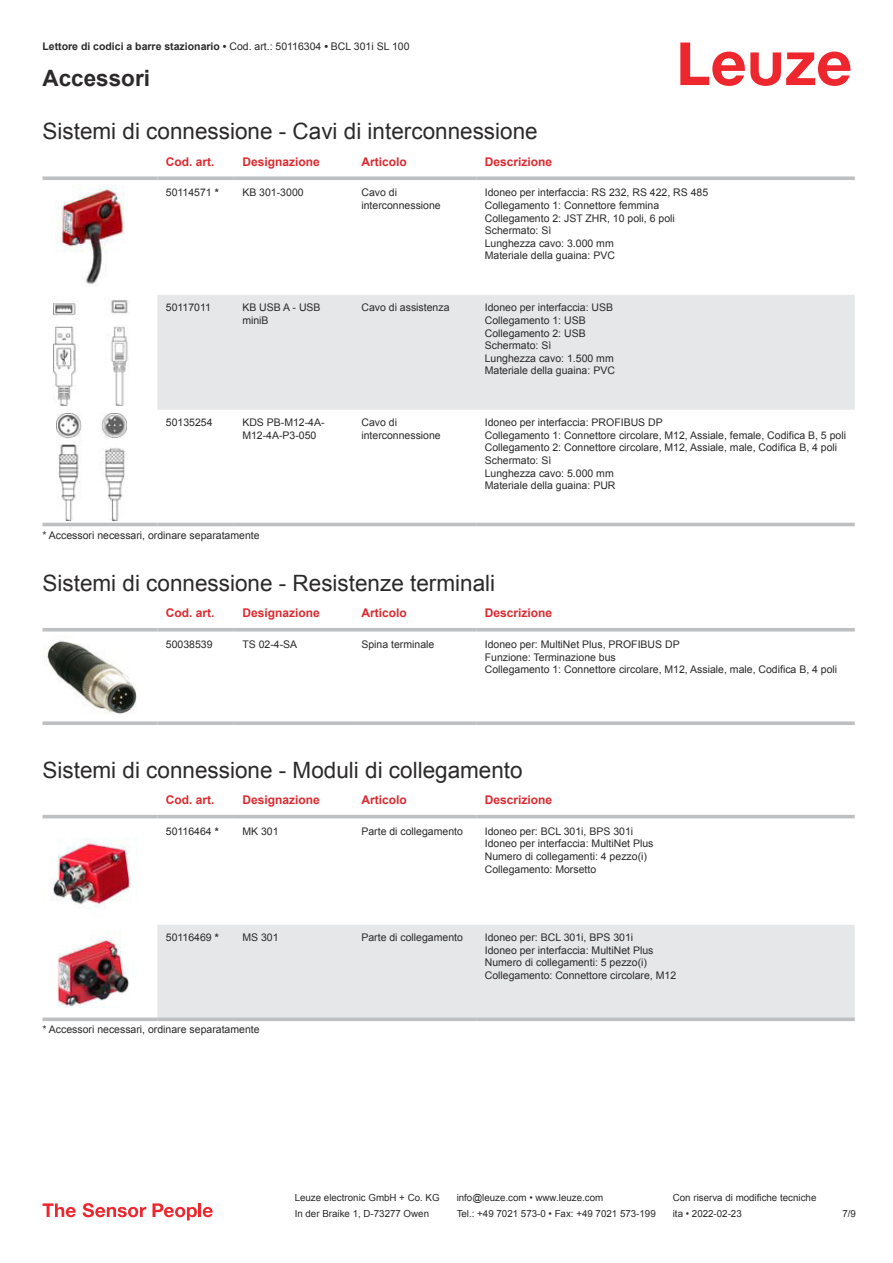
<style>
.page{position:relative;width:893px;height:1263px;background:#fff}
.page>*{position:absolute;margin:0;border:0;box-sizing:border-box;transform-origin:0 0}
.t1{font:22.5px "Arial";color:#2b292a}
.t2{font:700 22.5px "Arial";color:#2b292a}
.t3{font:700 12px "Arial";color:#db2a30}
.t4{font:10.5px/12.6px "Arial";color:#2b292a}
.t5{font:700 10.5px "Arial";color:#2b292a}
.t6{font:9.75px "Arial";color:#2b292a}
.s1{font-weight:400}
.s2{font-weight:700}
</style>
<div class="page">
<svg style="left:680px;top:43px;width:170px;height:43px"></svg>
<svg style="left:43px;top:239px;width:812px;height:288px"></svg>
<div style="left:157px;top:295px;width:698px;height:115px;background:#e6e7e9"></div>
<svg style="left:43px;top:176px;width:114px;height:4px"></svg>
<svg style="left:157px;top:176px;width:77px;height:4px"></svg>
<svg style="left:234px;top:176px;width:119px;height:4px"></svg>
<svg style="left:353px;top:176px;width:123px;height:4px"></svg>
<svg style="left:476px;top:176px;width:379px;height:4px;fill:#bdbfc1"></svg>
<hr style="left:43px;top:523px;width:114px;height:3px;background:#bdbfc1">
<hr style="left:157px;top:523px;width:77px;height:3px;background:#bdbfc1">
<hr style="left:234px;top:523px;width:119px;height:3px;background:#bdbfc1">
<hr style="left:353px;top:523px;width:123px;height:3px;background:#bdbfc1">
<hr style="left:476px;top:523px;width:379px;height:3px;background:#bdbfc1">
<img style="left:56px;top:184px;width:71px;height:107px">
<img style="left:53px;top:299px;width:77px;height:106px">
<img style="left:56px;top:414px;width:70px;height:106px">
<svg style="left:43px;top:631px;width:812px;height:5px"></svg>
<hr style="left:43px;top:628px;width:114px;height:3px;background:#bdbfc1">
<hr style="left:157px;top:628px;width:77px;height:3px;background:#bdbfc1">
<hr style="left:234px;top:628px;width:119px;height:3px;background:#bdbfc1">
<hr style="left:353px;top:628px;width:123px;height:3px;background:#bdbfc1">
<hr style="left:476px;top:628px;width:379px;height:3px;background:#bdbfc1">
<svg style="left:43px;top:721px;width:114px;height:4px"></svg>
<svg style="left:157px;top:721px;width:77px;height:4px"></svg>
<svg style="left:234px;top:721px;width:119px;height:4px"></svg>
<svg style="left:353px;top:721px;width:123px;height:4px"></svg>
<svg style="left:476px;top:721px;width:379px;height:4px;fill:#bec0c1"></svg>
<img style="left:44px;top:637px;width:93px;height:77px">
<svg style="left:43px;top:818px;width:812px;height:1px"></svg>
<div style="left:157px;top:925px;width:698px;height:92px;background:#e6e7e9"></div>
<hr style="left:43px;top:815px;width:114px;height:3px;background:#bdbfc1">
<hr style="left:157px;top:815px;width:77px;height:3px;background:#bdbfc1">
<hr style="left:234px;top:815px;width:119px;height:3px;background:#bdbfc1">
<hr style="left:353px;top:815px;width:123px;height:3px;background:#bdbfc1">
<hr style="left:476px;top:815px;width:379px;height:3px;background:#bdbfc1">
<svg style="left:43px;top:1017px;width:114px;height:4px"></svg>
<svg style="left:157px;top:1017px;width:77px;height:4px"></svg>
<svg style="left:234px;top:1017px;width:119px;height:4px"></svg>
<svg style="left:353px;top:1017px;width:123px;height:4px"></svg>
<svg style="left:476px;top:1017px;width:379px;height:4px;fill:#bdbfc1"></svg>
<img style="left:51px;top:838px;width:86px;height:71px">
<img style="left:57px;top:932px;width:72px;height:76px">
<svg style="left:43px;top:1203px;width:33px;height:14px"></svg>
<svg style="left:83px;top:1203px;width:63px;height:14px"></svg>
<svg style="left:153px;top:1203px;width:44px;height:17px"></svg>
<hr style="left:198px;top:1203px;width:3px;height:14px;background:#ed272d">
<svg style="left:203px;top:1207px;width:10px;height:10px"></svg>
<p class="t5" style="left:43px;top:43px;width:369px">Lettore di codici a barre stazionario • <span class="s1">Cod. art.: 50116304</span> • <span class="s1">BCL 301i SL 100</span></p>
<h1 class="t2" style="left:43px;top:70px;width:109px">Accessori</h1>
<h1 class="t1" style="left:43px;top:123px;width:497px">Sistemi di connessione - Cavi di interconnessione</h1>
<p class="t3" style="left:166px;top:157px;width:50px">Cod. art.</p>
<p class="t3" style="left:242px;top:157px;width:79px">Designazione</p>
<p class="t3" style="left:361px;top:157px;width:47px">Articolo</p>
<p class="t3" style="left:485px;top:157px;width:69px">Descrizione</p>
<p class="t4" style="left:166px;top:187px;width:54px">50114571 <span class="s2">*</span></p>
<p class="t4" style="left:242px;top:187px;width:63px">KB 301-3000</p>
<p class="t4" style="left:361px;top:187px;width:81px">Cavo di interconnessione</p>
<p class="t4" style="left:485px;top:187px;width:225px">Idoneo per interfaccia: RS 232, RS 422, RS 485<br>Collegamento 1: Connettore femmina<br>Collegamento 2: JST ZHR, 10 poli, 6 poli<br>Schermato: Sì<br>Lunghezza cavo: 3.000 mm<br>Materiale della guaina: PVC</p>
<p class="t4" style="left:166px;top:302px;width:47px">50117011</p>
<p class="t4" style="left:242px;top:302px;width:80px">KB USB A - USB miniB</p>
<p class="t4" style="left:361px;top:302px;width:90px">Cavo di assistenza</p>
<p class="t4" style="left:485px;top:302px;width:132px">Idoneo per interfaccia: USB<br>Collegamento 1: USB<br>Collegamento 2: USB<br>Schermato: Sì<br>Lunghezza cavo: 1.500 mm<br>Materiale della guaina: PVC</p>
<p class="t4" style="left:166px;top:417px;width:48px">50135254</p>
<p class="t4" style="left:242px;top:417px;width:84px">KDS PB-M12-4A-<br>M12-4A-P3-050</p>
<p class="t4" style="left:361px;top:417px;width:81px">Cavo di interconnessione</p>
<p class="t4" style="left:485px;top:417px;width:363px">Idoneo per interfaccia: PROFIBUS DP<br>Collegamento 1: Connettore circolare, M12, Assiale, female, Codifica B, 5 poli Collegamento 2: Connettore circolare, M12, Assiale, male, Codifica B, 4 poli Schermato: Sì<br>Lunghezza cavo: 5.000 mm<br>Materiale della guaina: PUR</p>
<p class="t4" style="left:43px;top:530px;width:219px">* Accessori necessari, ordinare separatamente</p>
<h1 class="t1" style="left:43px;top:574px;width:454px">Sistemi di connessione - Resistenze terminali</h1>
<p class="t3" style="left:166px;top:608px;width:50px">Cod. art.</p>
<p class="t3" style="left:242px;top:608px;width:79px">Designazione</p>
<p class="t3" style="left:361px;top:608px;width:47px">Articolo</p>
<p class="t3" style="left:485px;top:608px;width:69px">Descrizione</p>
<p class="t4" style="left:166px;top:639px;width:48px">50038539</p>
<p class="t4" style="left:242px;top:639px;width:56px">TS 02-4-SA</p>
<p class="t4" style="left:361px;top:639px;width:74px">Spina terminale</p>
<p class="t4" style="left:485px;top:639px;width:354px">Idoneo per: MultiNet Plus, PROFIBUS DP<br>Funzione: Terminazione bus<br>Collegamento 1: Connettore circolare, M12, Assiale, male, Codifica B, 4 poli</p>
<h1 class="t1" style="left:43px;top:761px;width:482px">Sistemi di connessione - Moduli di collegamento</h1>
<p class="t3" style="left:166px;top:795px;width:50px">Cod. art.</p>
<p class="t3" style="left:242px;top:795px;width:79px">Designazione</p>
<p class="t3" style="left:361px;top:795px;width:47px">Articolo</p>
<p class="t3" style="left:485px;top:795px;width:69px">Descrizione</p>
<p class="t4" style="left:166px;top:826px;width:54px">50116464 <span class="s2">*</span></p>
<p class="t4" style="left:242px;top:826px;width:38px">MK 301</p>
<p class="t4" style="left:361px;top:826px;width:103px">Parte di collegamento</p>
<p class="t4" style="left:485px;top:826px;width:170px">Idoneo per: BCL 301i, BPS 301i<br>Idoneo per interfaccia: MultiNet Plus<br>Numero di collegamenti: 4 pezzo(i)<br>Collegamento: Morsetto</p>
<p class="t4" style="left:166px;top:932px;width:54px">50116469 <span class="s2">*</span></p>
<p class="t4" style="left:242px;top:932px;width:38px">MS 301</p>
<p class="t4" style="left:361px;top:932px;width:103px">Parte di collegamento</p>
<p class="t4" style="left:485px;top:932px;width:193px">Idoneo per: BCL 301i, BPS 301i<br>Idoneo per interfaccia: MultiNet Plus Numero di collegamenti: 5 pezzo(i)<br>Collegamento: Connettore circolare, M12</p>
<p class="t4" style="left:43px;top:1024px;width:219px">* Accessori necessari, ordinare separatamente</p>
<p class="t6" style="left:295px;top:1194px;width:146px">Leuze electronic GmbH + Co. KG</p>
<p class="t6" style="left:457px;top:1194px;width:148px">info@leuze.com • www.leuze.com</p>
<p class="t6" style="left:673px;top:1194px;width:145px">Con riserva di modifiche tecniche</p>
<p class="t6" style="left:295px;top:1210px;width:136px">In der Braike 1, D-73277 Owen</p>
<p class="t6" style="left:457px;top:1210px;width:201px">Tel.: +49 7021 573-0 • Fax: +49 7021 573-199</p>
<p class="t6" style="left:673px;top:1210px;width:70px">ita • 2022-02-23</p>
<p class="t6" style="left:842px;top:1210px;width:15px">7 /9</p>
</div>
